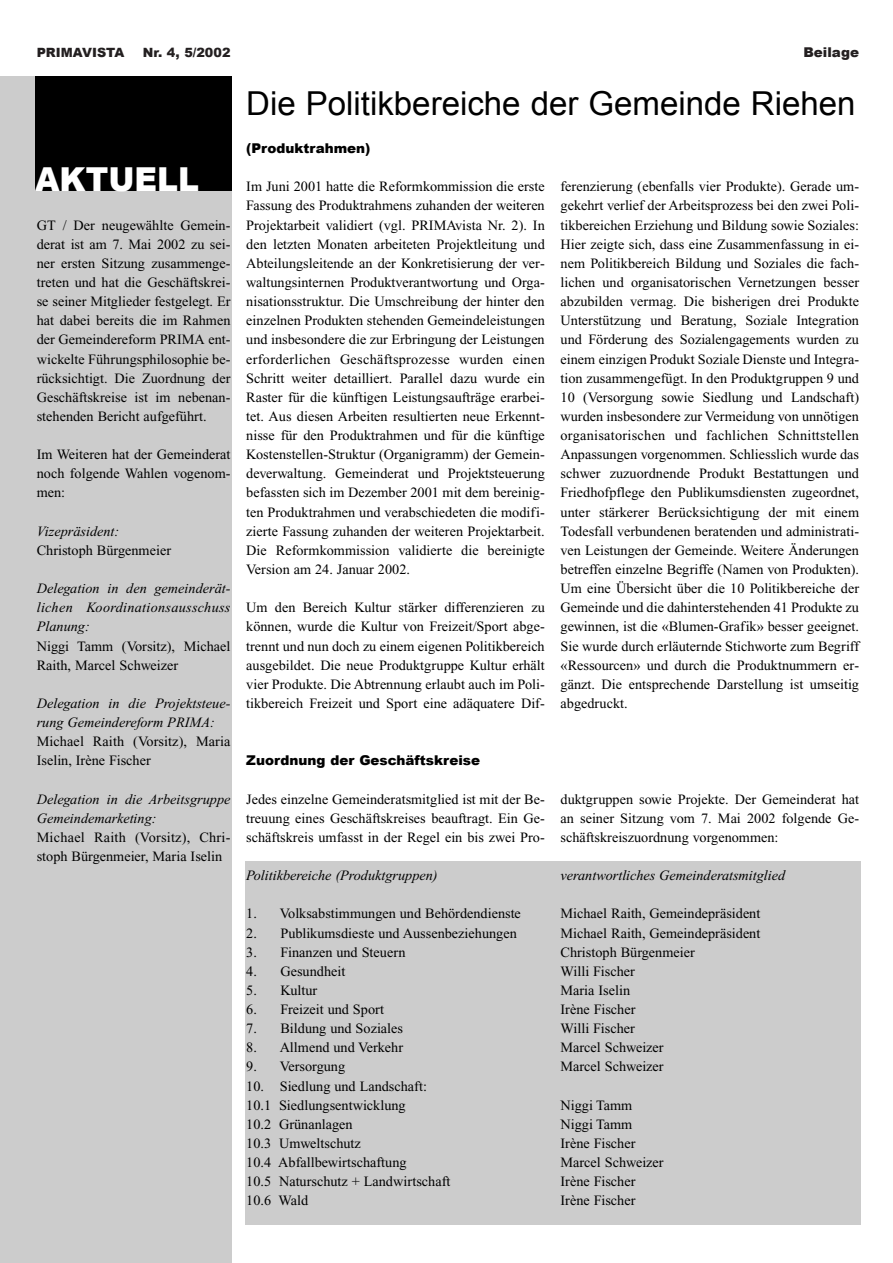
<style>
.page{position:relative;width:893px;height:1263px;background:#fff}
.page>*{position:absolute;margin:0;border:0;box-sizing:border-box;transform-origin:0 0}
.t1{font:33px "Arial";color:#000}
.t2{font:900 33px "Arial";color:#fff;scale:.95 1}
.t3{font:14.25px/19.2px "Times New Roman";color:#000;text-align:justify}
.t4{font:italic 14.25px/19.2px "Times New Roman";color:#000}
.t5{font:900 13.5px "Arial";color:#000}
.t6{font:900 13.5px "Arial";color:#231f20}
.t7{font:900 12.75px "Arial";color:#231f20}
</style>
<div class="page">
<div style="left:0;top:77px;width:232px;height:1186px;background:#ccc"></div>
<div style="left:35px;top:77px;width:197px;height:114px;background:#000"></div>
<div style="left:245px;top:861px;width:615px;height:364px;background:#ccc"></div>
<p class="t7" style="left:37px;top:43px;width:89px">PRIMAVISTA</p>
<p class="t7" style="left:143px;top:43px;width:89px">Nr. 4, 5/2002</p>
<p class="t6" style="left:803px;top:43px;width:57px">Beilage</p>
<h1 class="t1" style="left:246px;top:85px;width:610px">Die Politikbereiche der Gemeinde Riehen</h1>
<p class="t5" style="left:246px;top:138px;width:126px">(Produktrahmen)</p>
<p class="t3" style="left:246px;top:178px;width:300px">Im Juni 2001 hatte die Reformkommission die erste Fassung des Produktrahmens zuhanden der weiteren Projektarbeit validiert (vgl. PRIMAvista Nr. 2). In den letzten Monaten arbeiteten Projektleitung und Abteilungsleitende an der Konkretisierung der ver&shy;waltungsinternen Produktverantwortung und Orga&shy;nisationsstruktur. Die Umschreibung der hinter den einzelnen Produkten stehenden Gemeindeleistungen und insbesondere die zur Erbringung der Leistungen erforderlichen Geschäftsprozesse wurden einen Schritt weiter detailliert. Parallel dazu wurde ein Raster für die künftigen Leistungsaufträge erarbei&shy;tet. Aus diesen Arbeiten resultierten neue Erkennt&shy;nisse für den Produktrahmen und für die künftige Kostenstellen-Struktur (Organigramm) der Gemein&shy;deverwaltung. Gemeinderat und Projektsteuerung befassten sich im Dezember 2001 mit dem bereinig&shy;ten Produktrahmen und verabschiedeten die modifi&shy;zierte Fassung zuhanden der weiteren Projektarbeit.<br>Die Reformkommission validierte die bereinigte Version am 24. Januar 2002.</p>
<p class="t3" style="left:246px;top:599px;width:300px">Um den Bereich Kultur stärker differenzieren zu können, wurde die Kultur von Freizeit/Sport abge&shy;trennt und nun doch zu einem eigenen Politikbereich ausgebildet. Die neue Produktgruppe Kultur erhält vier Produkte. Die Abtrennung erlaubt auch im Poli&shy;tikbereich Freizeit und Sport eine adäquatere Dif-</p>
<h1 class="t2" style="left:35px;top:155px;width:174px">AKTUELL</h1>
<p class="t3" style="left:560px;top:178px;width:300px">ferenzierung (ebenfalls vier Produkte). Gerade um&shy;gekehrt verlief der Arbeitsprozess bei den zwei Poli&shy;tikbereichen Erziehung und Bildung sowie Soziales:<br>Hier zeigte sich, dass eine Zusammenfassung in ei&shy;nem Politikbereich Bildung und Soziales die fach&shy;lichen und organisatorischen Vernetzungen besser abzubilden vermag. Die bisherigen drei Produkte Unterstützung und Beratung, Soziale Integration und Förderung des Sozialengagements wurden zu einem einzigen Produkt Soziale Dienste und Integra&shy;tion zusammengefügt. In den Produktgruppen 9 und 10 (Versorgung sowie Siedlung und Landschaft) wurden insbesondere zur Vermeidung von unnötigen organisatorischen und fachlichen Schnittstellen Anpassungen vorgenommen. Schliesslich wurde das schwer zuzuordnende Produkt Bestattungen und Friedhofpflege den Publikumsdiensten zugeordnet, unter stärkerer Berücksichtigung der mit einem Todesfall verbundenen beratenden und administrati&shy;ven Leistungen der Gemeinde. Weitere Änderungen betreffen einzelne Begriffe (Namen von Produkten).<br>Um eine Übersicht über die 10 Politikbereiche der Gemeinde und die dahinterstehenden 41 Produkte zu gewinnen, ist die «Blumen-Grafik» besser geeignet.<br>Sie wurde durch erläuternde Stichworte zum Begriff «Ressourcen» und durch die Produktnummern er&shy;gänzt. Die entsprechende Darstellung ist umseitig abgedruckt.</p>
<p class="t3" style="left:37px;top:217px;width:195px">GT / Der neugewählte Gemein&shy;derat ist am 7. Mai 2002 zu sei&shy;ner ersten Sitzung zusammenge&shy;treten und hat die Geschäftskrei&shy;se seiner Mitglieder festgelegt. Er hat dabei bereits die im Rahmen der Gemeindereform PRIMA ent&shy;wickelte Führungsphilosophie be&shy;rücksichtigt. Die Zuordnung der Geschäftskreise ist im nebenan&shy;stehenden Bericht aufgeführt.</p>
<p class="t3" style="left:37px;top:446px;width:195px">Im Weiteren hat der Gemeinderat noch folgende Wahlen vogenom&shy;men:</p>
<p class="t4" style="left:37px;top:523px;width:84px">Vizepräsident:</p>
<p class="t3" style="left:37px;top:542px;width:136px">Christoph Bürgenmeier</p>
<p class="t4" style="left:37px;top:580px;width:195px;text-align:justify">Delegation in den gemeinderät&shy;lichen Koordinationsausschuss Planung:</p>
<p class="t3" style="left:37px;top:638px;width:195px">Niggi Tamm (Vorsitz), Michael<br>Raith, Marcel Schweizer</p>
<p class="t4" style="left:37px;top:695px;width:195px">Delegation in die Projektsteue&shy;rung Gemeindereform PRIMA:</p>
<p class="t3" style="left:37px;top:733px;width:195px">Michael Raith (Vorsitz), Maria<br>Iselin, Irène Fischer</p>
<p class="t4" style="left:37px;top:791px;width:195px">Delegation in die Arbeitsgruppe<br>Gemeindemarketing:</p>
<p class="t3" style="left:37px;top:829px;width:195px">Michael Raith (Vorsitz), Chri&shy;stoph Bürgenmeier, Maria Iselin</p>
<p class="t5" style="left:246px;top:751px;width:235px">Zuordnung der Geschäftskreise</p>
<p class="t3" style="left:246px;top:791px;width:300px">Jedes einzelne Gemeinderatsmitglied ist mit der Be&shy;treuung eines Geschäftskreises beauftragt. Ein Ge&shy;schäftskreis umfasst in der Regel ein bis zwei Pro-</p>
<p class="t3" style="left:560px;top:791px;width:300px">duktgruppen sowie Projekte. Der Gemeinderat hat an seiner Sitzung vom 7. Mai 2002 folgende Ge&shy;schäftskreiszuordnung vorgenommen:</p>
<p class="t4" style="left:246px;top:867px;width:193px">Politikbereiche (Produktgruppen)</p>
<p class="t3" style="left:246px;top:905px;width:276px">1. Volksabstimmungen und Behördendienste</p>
<p class="t3" style="left:246px;top:925px;width:272px">2. Publikumsdieste und Aussenbeziehungen</p>
<p class="t3" style="left:246px;top:944px;width:161px">3. Finanzen und Steuern</p>
<p class="t3" style="left:246px;top:963px;width:101px">4. Gesundheit</p>
<p class="t3" style="left:246px;top:982px;width:73px">5. Kultur</p>
<p class="t3" style="left:246px;top:1001px;width:139px">6. Freizeit und Sport</p>
<p class="t3" style="left:246px;top:1020px;width:158px">7. Bildung und Soziales</p>
<p class="t3" style="left:246px;top:1039px;width:158px">8. Allmend und Verkehr</p>
<p class="t3" style="left:246px;top:1058px;width:100px">9. Versorgung</p>
<p class="t3" style="left:246px;top:1078px;width:206px;text-align:left">10. Siedlung und Landschaft:<br>10.1 Siedlungsentwicklung<br>10.2 Grünanlagen<br>10.3 Umweltschutz<br>10.4 Abfallbewirtschaftung<br>10.5 Naturschutz + Landwirtschaft<br>10.6 Wald</p>
<p class="t4" style="left:560px;top:867px;width:226px">verantwortliches Gemeinderatsmitglied</p>
<p class="t3" style="left:560px;top:905px;width:201px;text-align:left">Michael Raith, Gemeindepräsident<br>Michael Raith, Gemeindepräsident<br>Christoph Bürgenmeier<br>Willi Fischer<br>Maria Iselin<br>Irène Fischer<br>Willi Fischer<br>Marcel Schweizer<br>Marcel Schweizer</p>
<p class="t3" style="left:560px;top:1097px;width:105px;text-align:left">Niggi Tamm<br>Niggi Tamm<br>Irène Fischer<br>Marcel Schweizer<br>Irène Fischer<br>Irène Fischer</p>
</div>
